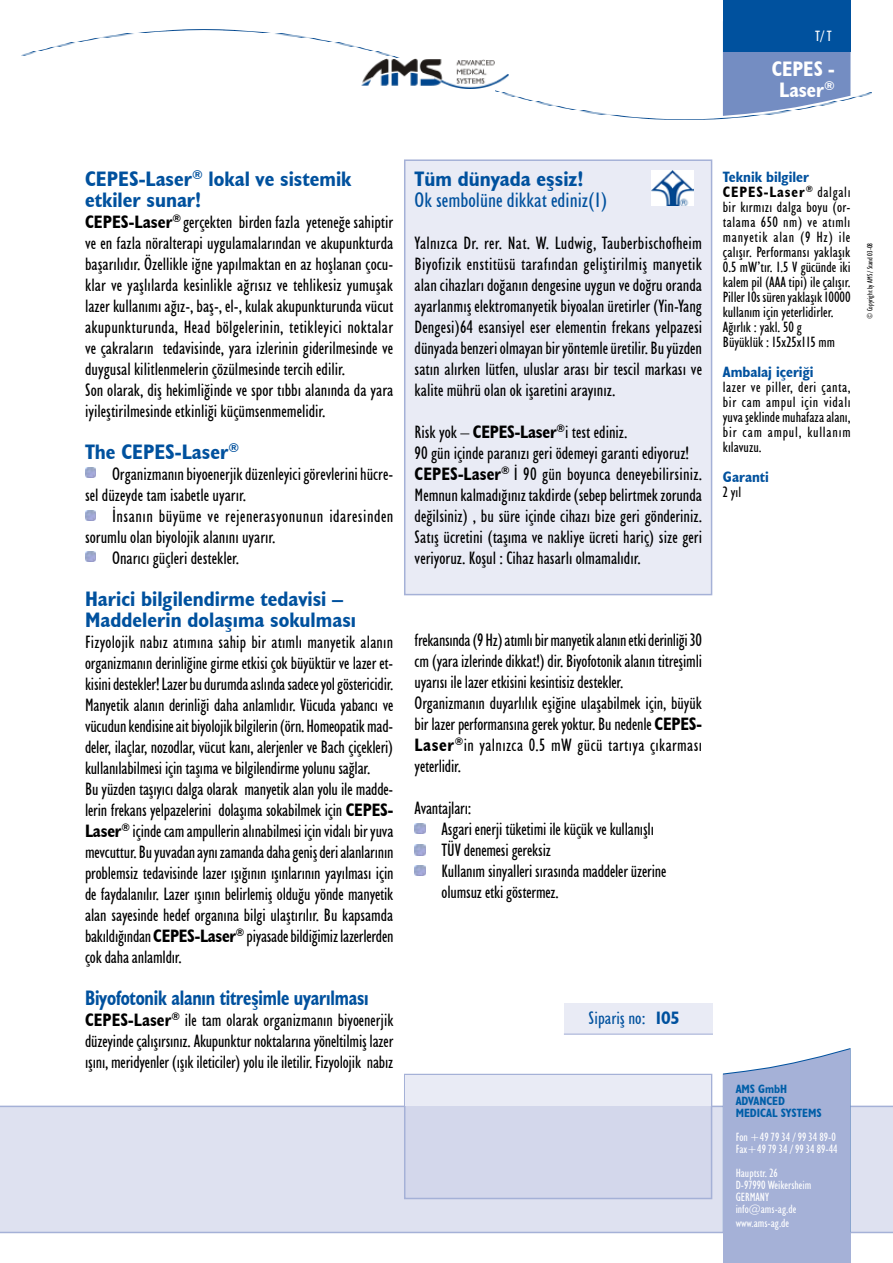
<style>
.page{position:relative;width:893px;height:1263px;background:#fff}
.page>*{position:absolute;margin:0;border:0;box-sizing:border-box;transform-origin:0 0}
.t1{font:700 condensed 21px/21px "Humanist 521 BT";color:#00519e;scale:1.05 1}
.t2{font:700 condensed 21px "Humanist 521 BT";color:#00519e;scale:.9 1}
.t3{font:condensed 21px "Humanist 521 BT";color:#00519e;scale:1.05 1}
.t4{font:700 condensed 21px/21px "Humanist 521 BT";color:#fff;text-align:center}
.t5{font:condensed 18px/21px "Humanist 521 BT";letter-spacing:-.005em;color:#000}
.t6{font:condensed 18px "Humanist 521 BT";letter-spacing:.025em;color:#000}
.t7{font:condensed 18px "Humanist 521 BT";color:#00519e;scale:1.05 1}
.t8{font:condensed 15px/15px "Humanist 521 BT";color:#000}
.t9{font:700 condensed 15px "Humanist 521 BT";color:#00519e;scale:1.05 1}
.t10{font:condensed 15px "Humanist 521 BT";color:#fff}
.t11{font:condensed 12px/12px "Humanist 521 BT";color:#fff}
.t12{font:700 condensed 12px/12px "Humanist 521 BT";color:#005ea8}
.t13{font:condensed 7.5px "Humanist 521 BT";color:#000}
.s1{font-weight:700}
.s2{font-weight:700;color:#00519e}
</style>
<div class="page">
<div style="left:0;top:1106px;width:893px;height:127px;background:#dee1f0"></div>
<div style="left:723px;top:1233px;width:127px;height:30px;background:#a5b1d7"></div>
<div style="left:404px;top:1074px;width:308px;height:125px;background:#d3d7eb;border:2px solid #a5b1d7"></div>
<div style="left:404px;top:159px;width:308px;height:436px;background:#e9ebf5;border:2px solid #a5b1d7"></div>
<svg style="left:723px;top:1048px;width:127px;height:185px;background:#abb6d9"></svg>
<img style="left:652px;top:170px;width:41px;height:36px">
<img style="left:21px;top:29px;width:379px;height:29px">
<img style="left:361px;top:58px;width:148px;height:30px">
<img style="left:495px;top:85px;width:377px;height:35px">
<div style="left:564px;top:1004px;width:149px;height:31px;background:#e9ebf5"></div>
<hr style="left:564px;top:1033px;width:149px;height:2px;background:#bcc4e1">
<svg style="left:723px;top:51px;width:127px;height:65px;background:#8199c8"></svg>
<div style="left:723px;top:0;width:127px;height:51px;background:#00519e"></div>
<div style="left:405px;top:1075px;width:306px;height:31px;background:#e9ebf5"></div>
<svg style="left:85px;top:467px;width:11px;height:11px"></svg>
<svg style="left:85px;top:510px;width:11px;height:11px"></svg>
<svg style="left:85px;top:551px;width:11px;height:11px"></svg>
<svg style="left:415px;top:823px;width:10px;height:11px"></svg>
<svg style="left:415px;top:844px;width:10px;height:11px"></svg>
<svg style="left:415px;top:865px;width:10px;height:11px"></svg>
<p class="t10" style="left:815px;top:27px;width:18px">T/ T</p>
<p class="t4" style="left:772px;top:58px;width:65px">CEPES -<br>Laser<sup>®</sup></p>
<p class="t1" style="left:85px;top:168px;width:255px">CEPES-Laser<sup>®</sup> lokal ve sistemik etkiler sunar!</p>
<p class="t5" style="left:85px;top:211px;width:310px"><span class="s1">CEPES-Laser</span><sup>®</sup> gerçekten birden fazla yeteneğe sahiptir ve en fazla nöralterapi uygulamalarından ve akupunkturda başarılıdır. Özellikle iğne yapılmaktan en az hoşlanan çocu&shy;klar ve yaşlılarda kesinlikle ağrısız ve tehlikesiz yumuşak lazer kullanımı ağız-, baş-, el-, kulak akupunkturunda vücut akupunkturunda, Head bölgelerinin, tetikleyici noktalar ve çakraların tedavisinde, yara izlerinin giderilmesinde ve duygusal kilitlenmelerin çözülmesinde tercih edilir.<br>Son olarak, diş hekimliğinde ve spor tıbbı alanında da yara iyileştirilmesinde etkinliği küçümsenmemelidir.</p>
<p class="t1" style="left:85px;top:441px;width:148px">The CEPES-Laser<sup>®</sup></p>
<p class="t5" style="left:85px;top:463px;width:310px;text-indent:27px">Organizmanın biyoenerjik düzenleyici görevlerini hücre&shy;sel düzeyde tam isabetle uyarır.</p>
<p class="t6" style="left:112px;top:506px;width:283px">İnsanın büyüme ve rejenerasyonunun idaresinden</p>
<p class="t5" style="left:85px;top:526px;width:192px">sorumlu olan biyolojik alanını uyarır.</p>
<p class="t5" style="left:112px;top:547px;width:128px">Onarıcı güçleri destekler.</p>
<p class="t1" style="left:85px;top:588px;width:260px">Harici bilgilendirme tedavisi –<br>Maddelerin dolaşıma sokulması</p>
<p class="t5" style="left:85px;top:631px;width:310px">Fizyolojik nabız atımına sahip bir atımlı manyetik alanın organizmanın derinliğine girme etkisi çok büyüktür ve lazer et&shy;kisini destekler! Lazer bu durumda aslında sadece yol göstericidir.<br>Manyetik alanın derinliği daha anlamlıdır. Vücuda yabancı ve vücudun kendisine ait biyolojik bilgilerin (örn. Homeopatik mad&shy;deler, ilaçlar, nozodlar, vücut kanı, alerjenler ve Bach çiçekleri) kullanılabilmesi için taşıma ve bilgilendirme yolunu sağlar.<br>Bu yüzden taşıyıcı dalga olarak manyetik alan yolu ile madde&shy;lerin frekans yelpazelerini dolaşıma sokabilmek için <span class="s1">CEPES-Laser</span><sup>®</sup> içinde cam ampullerin alınabilmesi için vidalı bir yuva mevcuttur. Bu yuvadan aynı zamanda daha geniş deri alanlarının problemsiz tedavisinde lazer ışığının ışınlarının yayılması için de faydalanılır. Lazer ışının belirlemiş olduğu yönde manyetik alan sayesinde hedef organına bilgi ulaştırılır. Bu kapsamda bakıldığından <span class="s1">CEPES-Laser</span><sup>®</sup> piyasade bildiğimiz lazerlerden çok daha anlamldır.</p>
<p class="t2" style="left:85px;top:985px;width:317px">Biyofotonik alanın titreşimle uyarılması</p>
<p class="t5" style="left:85px;top:1009px;width:310px;text-align:justify"><span class="s1">CEPES-Laser</span><sup>®</sup> ile tam olarak organizmanın biyoenerjik düzeyinde çalışırsınız. Akupunktur noktalarına yöneltilmiş lazer ışını, meridyenler (ışık ileticiler) yolu ile iletilir. Fizyolojik nabız</p>
<p class="t1" style="left:415px;top:168px;width:162px">Tüm dünyada eşsiz!</p>
<p class="t3" style="left:415px;top:188px;width:185px">Ok sembolüne dikkat ediniz(1)</p>
<p class="t5" style="left:415px;top:232px;width:289px;text-align:justify">Yalnızca Dr. rer. Nat. W. Ludwig, Tauberbischofheim Biyofizik enstitüsü tarafından geliştirilmiş manyetik alan cihazları doğanın dengesine uygun ve doğru oranda ayarlanmış elektromanyetik biyoalan üretirler (Yin-Yang Dengesi)64 esansiyel eser elementin frekans yelpazesi dünyada benzeri olmayan bir yöntemle üretilir. Bu yüzden satın alırken lütfen, uluslar arası bir tescil markası ve kalite mührü olan ok işaretini arayınız.</p>
<p class="t5" style="left:415px;top:421px;width:289px">Risk yok – <span class="s1">CEPES-Laser</span><sup>®</sup>i test ediniz.<br>90 gün içinde paranızı geri ödemeyi garanti ediyoruz!<br><span class="s1">CEPES-Laser</span><sup>®</sup> İ 90 gün boyunca deneyebilirsiniz.<br>Memnun kalmadığınız takdirde (sebep belirtmek zorunda değilsiniz) , bu süre içinde cihazı bize geri gönderiniz.<br>Satış ücretini (taşıma ve nakliye ücreti hariç) size geri veriyoruz. Koşul : Cihaz hasarlı olmamalıdır.</p>
<p class="t8" style="left:723px;top:169px;width:129px"><span class="s2">Teknik bilgiler<br></span><span class="s1">CEPES-Laser</span><sup>®</sup> dalgalı bir kırmızı dalga boyu (or&shy;talama 650 nm) ve atımlı manyetik alan (9 Hz) ile çalışır. Performansı yaklaşık<br>0.5 mW’tır. 1.5 V gücünde iki kalem pil (AAA tipi) ile çalışır.<br>Piller 10s süren yaklaşık 10000 kullanım için yeterlidirler.<br>Ağırlık : yakl. 50 g<br>Büyüklük : 15x25x115 mm</p>
<p class="t9" style="left:723px;top:362px;width:88px">Ambalaj içeriği</p>
<p class="t8" style="left:723px;top:379px;width:129px;text-align:justify">lazer ve piller, deri çanta, bir cam ampul için vidalı yuva şeklinde muhafaza alanı, bir cam ampul, kullanım kılavuzu.</p>
<p class="t9" style="left:723px;top:467px;width:45px">Garanti</p>
<p class="t8" style="left:723px;top:484px;width:20px">2 yıl</p>
<p class="t13" style="left:866px;top:319px;width:78px;rotate:-90deg">© Copyright by AMS / Stand 03-08</p>
<p class="t5" style="left:415px;top:629px;width:289px">frekansında (9 Hz) atımlı bir manyetik alanın etki derinliği 30 cm (yara izlerinde dikkat!) dir. Biyofotonik alanın titreşimli uyarısı ile lazer etkisini kesintisiz destekler.<br>Organizmanın duyarlılık eşiğine ulaşabilmek için, büyük bir lazer performansına gerek yoktur. Bu nedenle <span class="s1">CEPES-Laser</span><sup>®</sup>in yalnızca 0.5 mW gücü tartıya çıkarması yeterlidir.</p>
<p class="t5" style="left:415px;top:797px;width:58px">Avantajları:</p>
<p class="t5" style="left:415px;top:818px;width:241px">• Asgari enerji tüketimi ile küçük ve kullanışlı</p>
<p class="t5" style="left:415px;top:839px;width:138px">• TÜV denemesi gereksiz</p>
<p class="t5" style="left:442px;top:860px;width:226px;text-indent:-27px">• Kullanım sinyalleri sırasında maddeler üzerine olumsuz etki göstermez.</p>
<p class="t7" style="left:589px;top:1008px;width:88px">Sipariş no: <span class="s1">105</span></p>
<p class="t12" style="left:736px;top:1083px;width:88px">AMS GmbH<br>ADVANCED<br>MEDICAL SYSTEMS</p>
<p class="t11" style="left:736px;top:1131px;width:103px">Fon +49 79 34 / 99 34 89-0<br>Fax+49 79 34 / 99 34 89-44</p>
<p class="t11" style="left:736px;top:1167px;width:77px">Hauptstr. 26<br>D-97990 Weikersheim<br>GERMANY info@ams-ag.de</p>
<p class="t11" style="left:736px;top:1216px;width:55px">www.ams-ag.de</p>
</div>
